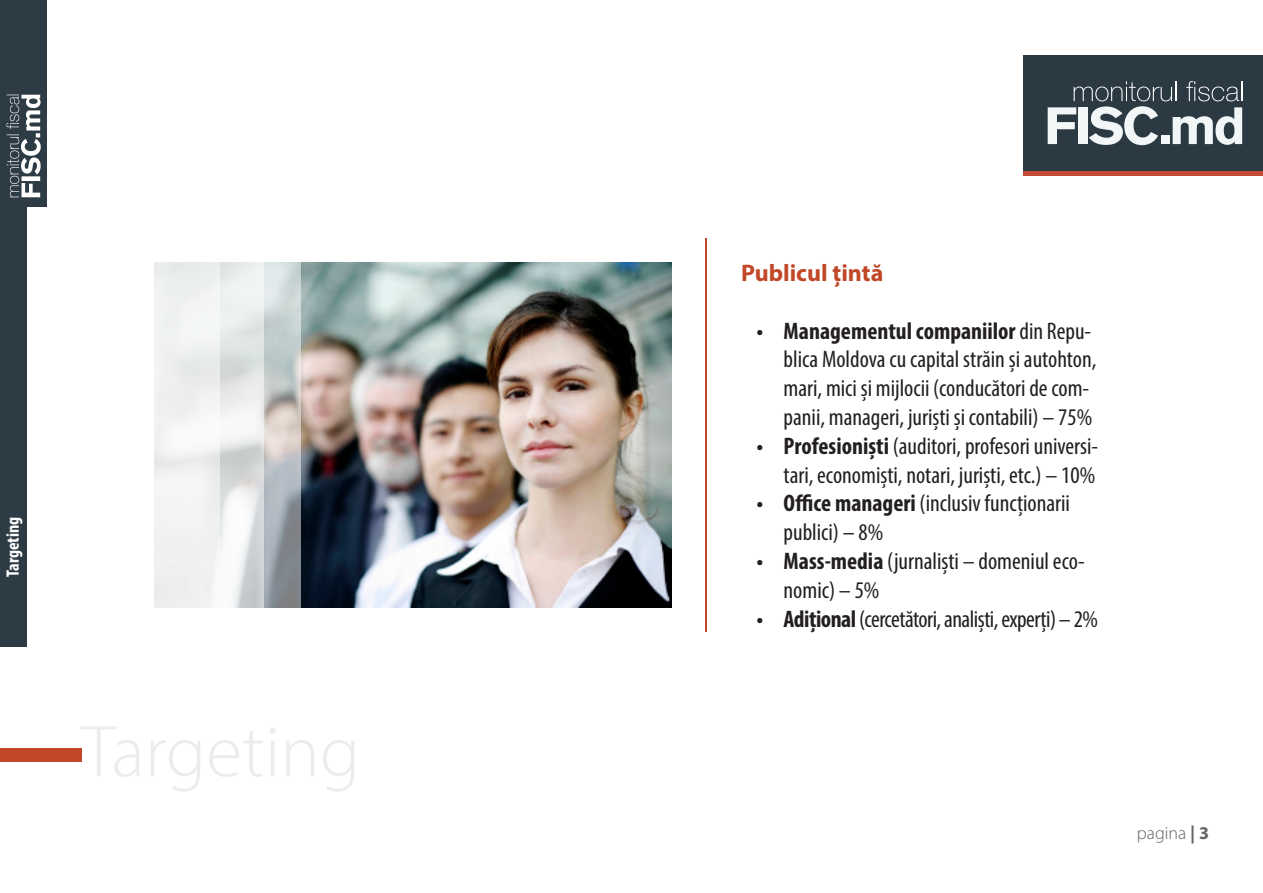
<style>
.page{position:relative;width:1263px;height:893px;background:#fff}
.page>*{position:absolute;margin:0;border:0;box-sizing:border-box;transform-origin:0 0}
.t1{font:condensed 24px/28.8px "Myriad Pro";color:#231f20}
.t2{font:condensed 24px "Myriad Pro";letter-spacing:-.02em;color:#231f20}
.t3{font:700 24px "Myriad Pro";color:#c14727}
.t4{font:700 condensed 18px "Myriad Pro";color:#fff}
.t5{font:300 18px "Myriad Pro";color:#636366}
.s1{font-weight:700}
</style>
<div class="page">
<div style="left:1023px;top:55px;width:240px;height:116px;background:#2b3943"></div>
<svg style="left:1048px;top:81px;width:194px;height:64px"></svg>
<div style="left:1023px;top:171px;width:240px;height:5px;background:#c14b32"></div>
<div style="left:0;top:202px;width:27px;height:445px;background:#2d3b44"></div>
<div style="left:0;top:0;width:47px;height:207px;background:#2d3b44"></div>
<svg style="left:6px;top:95px;width:35px;height:102px"></svg>
<hr style="left:706px;top:238px;width:1px;height:394px;background:#c14727">
<div style="left:0;top:748px;width:82px;height:14px;background:#c14727"></div>
<img style="left:300px;top:263px;width:372px;height:345px">
<svg style="left:264px;top:262px;width:36px;height:346px;background:#b6bbbd"></svg>
<svg style="left:219px;top:262px;width:45px;height:346px"></svg>
<div style="left:41px;top:259px;width:178px;height:394px;background:linear-gradient(to right,#fff,#f1f2f2)"></div>
<p class="t4" style="left:1px;top:577px;width:62px;rotate:-90deg">Targeting</p>
<p class="t3" style="left:741px;top:257px;width:144px">Publicul țintă</p>
<p class="t1" style="left:783px;top:316px;width:314px;text-indent:-27px"><span class="s1">• Managementul companiilor</span> din Repu&shy;blica Moldova cu capital străin și autohton, mari, mici și mijlocii (conducători de com&shy;panii, manageri, juriști și contabili) – 75%</p>
<p class="t1" style="left:756px;top:431px;width:343px;text-align:right"><span class="s1">• Profesioniști</span> (auditori, profesori universi&shy;tari, economiști, notari, juriști, etc.) – 10%</p>
<p class="t1" style="left:783px;top:489px;width:288px;text-indent:-27px"><span class="s1">• Office manageri</span> (inclusiv funcționarii publici) – 8%</p>
<p class="t1" style="left:783px;top:546px;width:303px;text-indent:-27px"><span class="s1">• Mass-media</span> (jurnaliști – domeniul eco&shy;nomic) – 5%</p>
<p class="t2" style="left:756px;top:604px;width:343px"><span class="s1">• Adițional</span> (cercetători, analiști, experți) – 2%</p>
<p class="t5" style="left:1137px;top:822px;width:74px">pagina <span class="s1">| 3</span></p>
</div>
